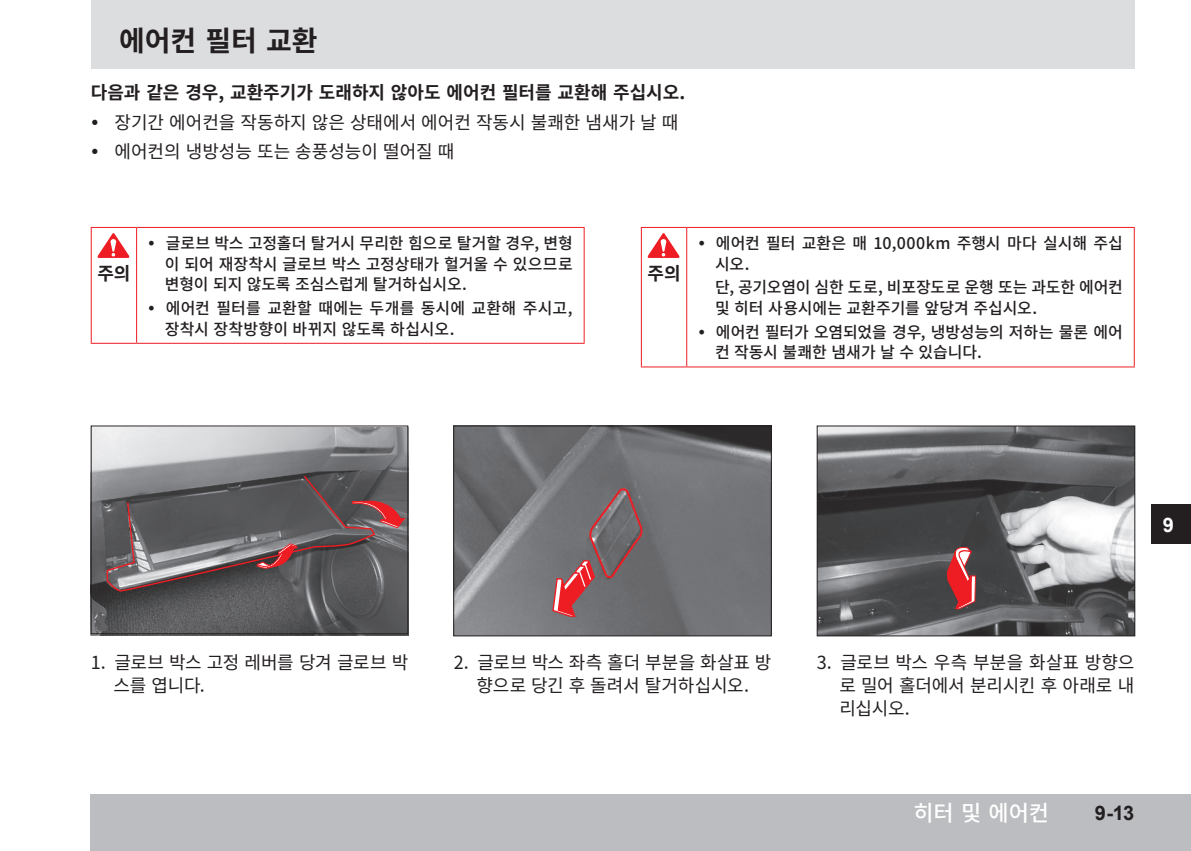
<style>
.page{position:relative;width:1191px;height:851px;background:#fff}
.page>*{position:absolute;margin:0;border:0;box-sizing:border-box;transform-origin:0 0}
.제목2{font:700 28px "Noto Sans CJ Kkr";color:#231f20}
.t1{font:500 22px "Noto Sans CJ Kkr";color:#fff}
.t2{font:700 20px "Arial";color:#231f20}
.t3{font:700 20px "Arial";color:#fff}
.본문_번호{font:18px/23.4px "Noto Sans CJ Kkr";letter-spacing:-.01em;color:#231f20;text-align:center}
.본문_점{font:18px "Noto Sans CJ Kkr";color:#231f20}
.제목5{font:700 18px "Noto Sans CJ Kkr";color:#231f20}
.주의{font:700 18px "Noto Sans CJ Kkr";color:#231f20}
.주의점{font:500 16px/20.8px "Noto Sans CJ Kkr";letter-spacing:-.005em;color:#231f20}
</style>
<div class="page">
<div style="left:91px;top:794px;width:1100px;height:56px;background:#bcbdc0"></div>
<div style="left:91px;top:0;width:1043px;height:68px;background:#dcdddf"></div>
<div style="left:1151px;top:504px;width:40px;height:40px;background:#231f20"></div>
<img style="left:91px;top:427px;width:317px;height:208px">
<svg style="left:106px;top:474px;width:299px;height:118px;background:#686063"></svg>
<div style="left:91px;top:425px;width:317px;height:209px;border:1px solid #231f20"></div>
<hr style="left:91px;top:228px;width:1px;height:115px;background:#ee1d23">
<hr style="left:91px;top:227px;width:46px;height:1px;background:#ee1d23">
<hr style="left:91px;top:343px;width:46px;height:1px;background:#ee1d23">
<hr style="left:137px;top:227px;width:447px;height:1px;background:#ee1d23">
<hr style="left:136px;top:228px;width:1px;height:115px;background:#ee1d23">
<hr style="left:583px;top:228px;width:1px;height:115px;background:#ee1d23">
<hr style="left:137px;top:343px;width:447px;height:1px;background:#ee1d23">
<svg style="left:98px;top:233px;width:31px;height:25px"></svg>
<hr style="left:641px;top:228px;width:1px;height:138px;background:#ee1d23">
<hr style="left:641px;top:227px;width:45px;height:1px;background:#ee1d23">
<hr style="left:641px;top:366px;width:45px;height:1px;background:#ee1d23">
<hr style="left:686px;top:227px;width:448px;height:1px;background:#ee1d23">
<hr style="left:686px;top:228px;width:1px;height:138px;background:#ee1d23">
<hr style="left:1133px;top:228px;width:1px;height:138px;background:#ee1d23">
<hr style="left:686px;top:366px;width:448px;height:1px;background:#ee1d23">
<svg style="left:647px;top:233px;width:32px;height:25px"></svg>
<img style="left:455px;top:427px;width:315px;height:207px">
<svg style="left:551px;top:486px;width:92px;height:131px;background:#80696c"></svg>
<div style="left:453px;top:425px;width:319px;height:211px;border:1px solid #231f20"></div>
<img style="left:818px;top:427px;width:315px;height:207px">
<svg style="left:945px;top:543px;width:31px;height:66px;background:#a94c4f"></svg>
<div style="left:816px;top:425px;width:319px;height:211px;border:1px solid #231f20"></div>
<p class="제목2" style="left:119px;top:25px;width:200px">에어컨 필터 교환</p>
<p class="제목5" style="left:91px;top:83px;width:596px">다음과 같은 경우, 교환주기가 도래하지 않아도 에어컨 필터를 교환해 주십시오.</p>
<p class="본문_점" style="left:114px;top:112px;width:565px">장기간 에어컨을 작동하지 않은 상태에서 에어컨 작동시 불쾌한 냄새가 날 때</p>
<p class="본문_점" style="left:114px;top:141px;width:341px">에어컨의 냉방성능 또는 송풍성능이 떨어질 때</p>
<p class="주의" style="left:97px;top:263px;width:35px">주의</p>
<p class="주의점" style="left:165px;top:233px;width:409px;text-align:justify">글로브 박스 고정홀더 탈거시 무리한 힘으로 탈거할 경우, 변형 이 되어 재장착시 글로브 박스 고정상태가 헐거울 수 있으므로 변형이 되지 않도록 조심스럽게 탈거하십시오.</p>
<p class="주의점" style="left:165px;top:298px;width:409px">에어컨 필터를 교환할 때에는 두개를 동시에 교환해 주시고, 장착시 장착방향이 바뀌지 않도록 하십시오.</p>
<p class="주의" style="left:647px;top:263px;width:35px">주의</p>
<p class="주의점" style="left:715px;top:233px;width:409px">에어컨 필터 교환은 매 10,000km 주행시 마다 실시해 주십 시오.</p>
<p class="주의점" style="left:715px;top:277px;width:409px">단, 공기오염이 심한 도로, 비포장도로 운행 또는 과도한 에어컨 및 히터 사용시에는 교환주기를 앞당겨 주십시오.</p>
<p class="주의점" style="left:715px;top:321px;width:409px">에어컨 필터가 오염되었을 경우, 냉방성능의 저하는 물론 에어 컨 작동시 불쾌한 냄새가 날 수 있습니다.</p>
<p class="t3" style="left:1162px;top:511px;width:13px">9</p>
<p class="본문_번호" style="left:113px;top:650px;width:296px;text-align:left;text-indent:-23px">1. 글로브 박스 고정 레버를 당겨 글로브 박 스를 엽니다.</p>
<p class="본문_번호" style="left:454px;top:650px;width:319px">2. 글로브 박스 좌측 홀더 부분을 화살표 방 향으로 당긴 후 돌려서 탈거하십시오.</p>
<p class="본문_번호" style="left:839px;top:650px;width:296px;text-align:justify;text-indent:-23px">3. 글로브 박스 우측 부분을 화살표 방향으 로 밀어 홀더에서 분리시킨 후 아래로 내 리십시오.</p>
<h2 class="t1" style="left:913px;top:800px;width:137px">히터 및 에어컨</h2>
<p class="t2" style="left:1094px;top:799px;width:41px">9-13</p>
</div>
